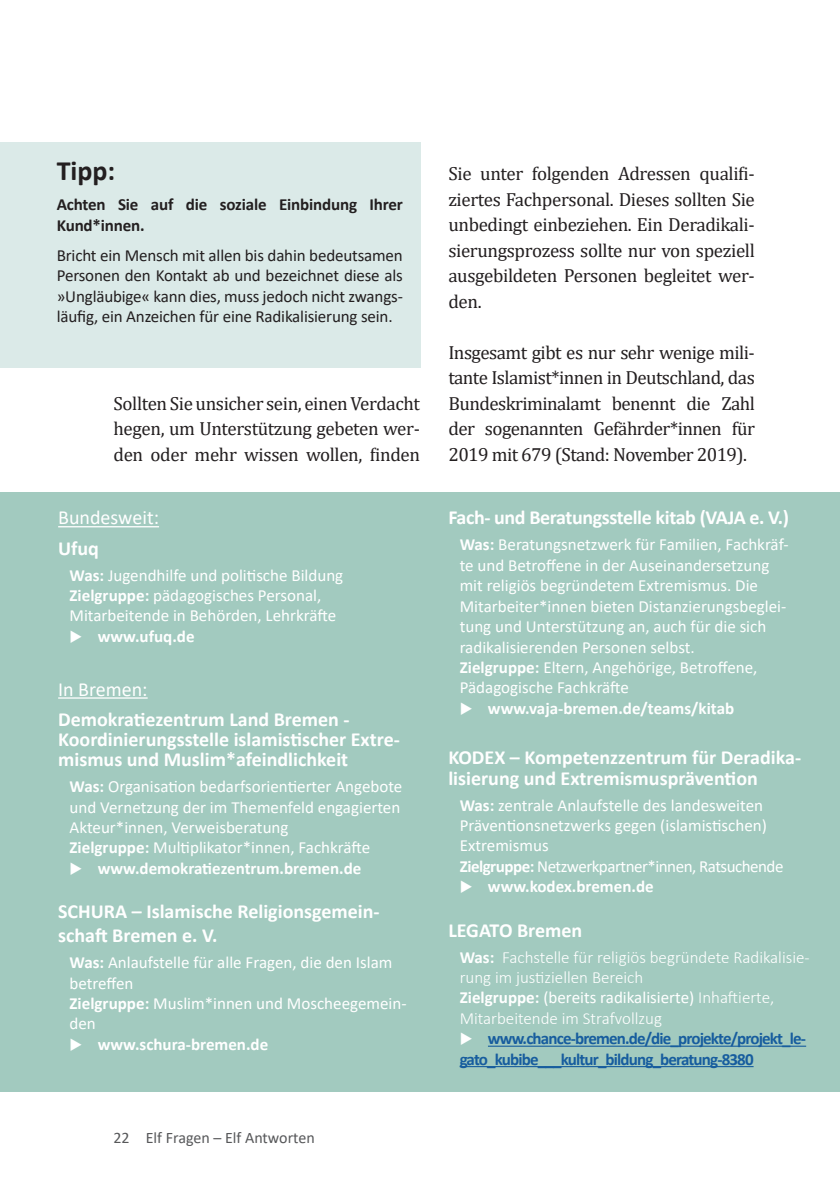
<style>
.page{position:relative;width:840px;height:1191px;background:#fff}
.page>*{position:absolute;margin:0;border:0;box-sizing:border-box;transform-origin:0 0}
.t1{font:700 28px "Calibri";color:#231f20}
.t2{font:700 20px/20.2px "Calibri";color:#fff}
.t3{font:700 20px "Calibri";letter-spacing:-.02em;color:#fff}
.t4{font:20px "Calibri";color:#fff}
.t5{font:19px/25.6px "Cambria";letter-spacing:-.02em;color:#231f20;text-align:justify}
.t6{font:17px/20.4px "Calibri";color:#fff}
.t7{font:17px/20.4px "Calibri";letter-spacing:-.01em;color:#231f20;text-align:justify}
.t8{font:300 17px/20.4px "Calibri";color:#fff}
.t9{font:700 17px "Calibri";color:#fff}
.t10{font:700 17px/20.4px "Calibri";letter-spacing:-.05em;color:#175d9e}
.t11{font:700 17px/20.4px "Calibri";letter-spacing:-.01em;color:#231f20}
.t12{font:16px "Calibri";color:#57585a}
.s1{font-weight:700}
.s2{font-weight:400}
.s3{color:#fff}
</style>
<div class="page">
<div style="left:0;top:142px;width:420px;height:226px;background:#dbeae8"></div>
<div style="left:0;top:492px;width:839px;height:600px;background:#a2cabf"></div>
<hr style="left:487px;top:1045px;width:318px;height:1px;background:#175d9e">
<hr style="left:459px;top:1066px;width:294px;height:1px;background:#175d9e">
<hr style="left:58px;top:526px;width:101px;height:1px;background:#fff">
<hr style="left:58px;top:697px;width:90px;height:1px;background:#fff">
<h1 class="t1" style="left:57px;top:151px;width:60px">Tipp:</h1>
<p class="t11" style="left:57px;top:194px;width:347px">Achten Sie auf die soziale Einbindung Ihrer<br>Kund*innen.</p>
<p class="t7" style="left:57px;top:245px;width:347px">Bricht ein Mensch mit allen bis dahin bedeutsamen Personen den Kontakt ab und bezeichnet diese als »Ungläubige« kann dies, muss jedoch nicht zwangs&shy;läufig, ein Anzeichen für eine Radikalisierung sein.</p>
<p class="t5" style="left:113px;top:390px;width:308px">Sollten Sie unsicher sein, einen Verdacht hegen, um Unterstützung gebeten wer&shy;den oder mehr wissen wollen, finden</p>
<p class="t4" style="left:58px;top:504px;width:102px">Bundesweit:</p>
<p class="t2" style="left:58px;top:537px;width:42px">Ufuq</p>
<p class="t6" style="left:69px;top:564px;width:275px"><span class="s1">Was:</span> Jugendhilfe und politische Bildung<br><span class="s1">Zielgruppe:</span> pädagogisches Personal,<br>Mitarbeitende in Behörden, Lehrkräfte</p>
<p class="t9" style="left:69px;top:624px;width:126px">◆ www.ufuq.de</p>
<p class="t4" style="left:58px;top:675px;width:91px">In Bremen:</p>
<p class="t2" style="left:58px;top:708px;width:343px">Demokratiezentrum Land Bremen -<br>Koordinierungsstelle islamistischer Extre&shy;mismus und Muslim*afeindlichkeit</p>
<p class="t6" style="left:69px;top:776px;width:334px"><span class="s1">Was:</span> Organisation bedarfsorientierter Angebote und Vernetzung der im Themenfeld engagierten Akteur*innen, Verweisberatung<br><span class="s1">Zielgruppe:</span> Multiplikator*innen, Fachkräfte</p>
<p class="t9" style="left:69px;top:856px;width:293px">◆ www.demokratiezentrum.bremen.de</p>
<p class="t2" style="left:58px;top:899px;width:323px;line-height:24px">SCHURA – Islamische Religionsgemein&shy;schaft Bremen e. V.</p>
<p class="t6" style="left:69px;top:952px;width:338px"><span class="s1">Was:</span> Anlaufstelle für alle Fragen, die den Islam betreffen<br><span class="s1">Zielgruppe:</span> Muslim*innen und Moscheegemein&shy;den</p>
<p class="t9" style="left:69px;top:1032px;width:200px">◆ www.schura-bremen.de</p>
<p class="t12" style="left:113px;top:1126px;width:203px">22 Elf Fragen – Elf Antworten</p>
<p class="t5" style="left:448px;top:161px;width:308px">Sie unter folgenden Adressen qualifi&shy;ziertes Fachpersonal. Dieses sollten Sie unbedingt einbeziehen. Ein Deradikali&shy;sierungsprozess sollte nur von speziell ausgebildeten Personen begleitet wer&shy;den.</p>
<p class="t5" style="left:448px;top:339px;width:308px">Insgesamt gibt es nur sehr wenige mili&shy;tante Islamist*innen in Deutschland, das Bundeskriminalamt benennt die Zahl der sogenannten Gefährder*innen für 2019 mit 679 (Stand: November 2019).</p>
<p class="t3" style="left:448px;top:504px;width:342px">Fach- und Beratungsstelle kitab (VAJA e. V.)</p>
<p class="t6" style="left:459px;top:534px;width:330px"><span class="s1">Was:</span> Beratungsnetzwerk für Familien, Fachkräf&shy;te und Betroffene in der Auseinandersetzung mit religiös begründetem Extremismus. Die Mitarbeiter*innen bieten Distanzierungsbeglei&shy;tung und Unterstützung an, auch für die sich radikalisierenden Personen selbst.<br><span class="s1">Zielgruppe:</span> Eltern, Angehörige, Betroffene, Pädagogische Fachkräfte</p>
<p class="t9" style="left:459px;top:696px;width:276px">◆ www.vaja-bremen.de/teams/kitab</p>
<p class="t2" style="left:448px;top:747px;width:354px">KODEX – Kompetenzzentrum für Deradika&shy;lisierung und Extremismusprävention</p>
<p class="t6" style="left:459px;top:794px;width:325px"><span class="s1">Was:</span> zentrale Anlaufstelle des landesweiten Präventionsnetzwerks gegen (islamistischen)<br>Extremismus<br><span class="s1">Zielgruppe:</span> Netzwerkpartner*innen, Ratsuchende</p>
<p class="t9" style="left:459px;top:874px;width:195px">◆ www.kodex.bremen.de</p>
<p class="t2" style="left:448px;top:919px;width:135px">LEGATO Bremen</p>
<p class="t8" style="left:459px;top:946px;width:351px"><span class="s1">Was:</span> Fachstelle für religiös begründete Radikalisie&shy;rung im justiziellen Bereich<br><span class="s1">Zielgruppe:</span> <span class="s2">(bereits radikalisierte)</span> Inhaftierte, Mitarbeitende im Strafvollzug</p>
<p class="t10" style="left:459px;top:1028px;width:348px"><span class="s3">◆</span> www.chance-bremen.de/die_projekte/projekt_le&shy;gato_kubibe___kultur_bildung_beratung-8380</p>
</div>
